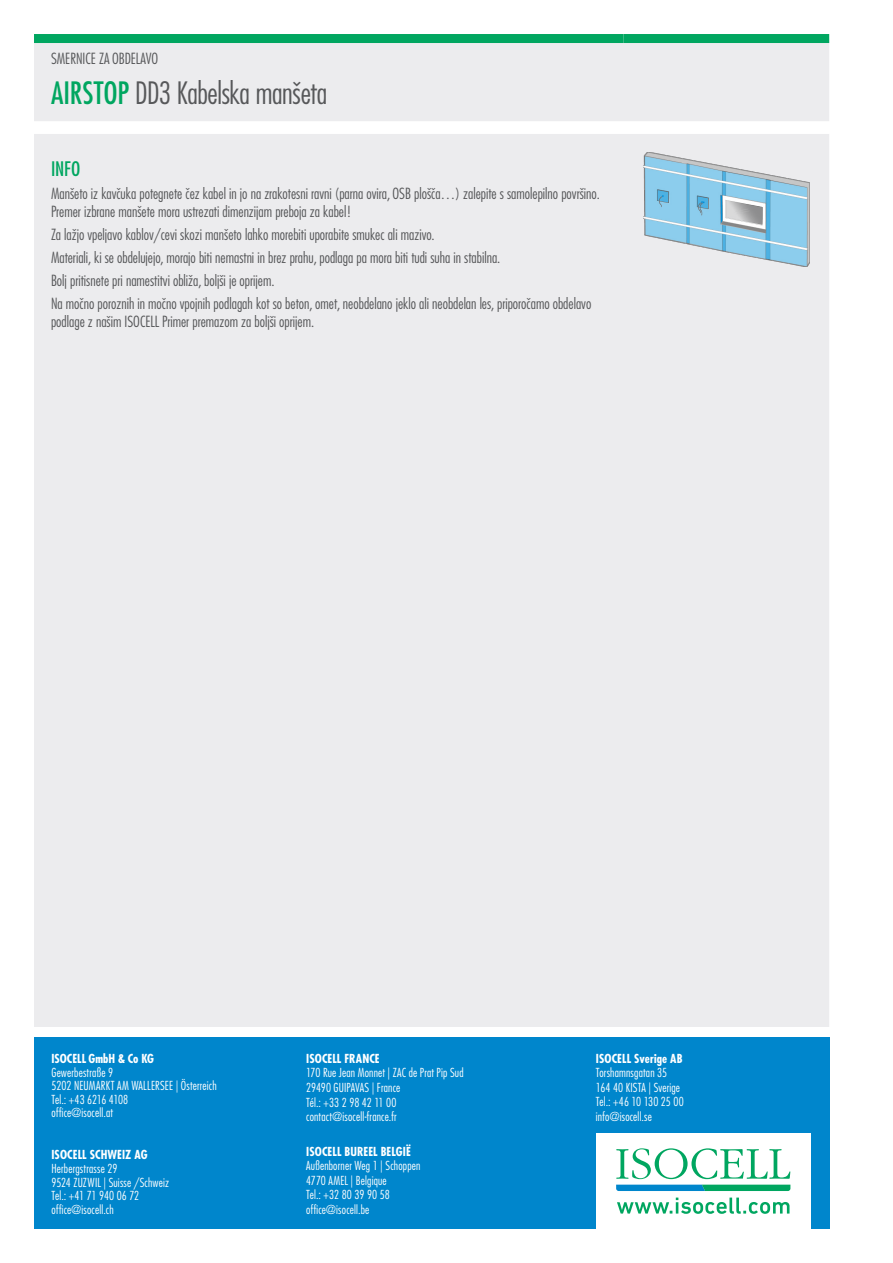
<style>
.page{position:relative;width:893px;height:1263px;background:#fff}
.page>*{position:absolute;margin:0;border:0;box-sizing:border-box;transform-origin:0 0}
.t1{font:300 condensed 30px "Futura LT Pro";letter-spacing:-.015em;color:#57585a}
.t2{font:500 condensed 19.5px "Futura LT Pro";color:#00a660}
.t3{font:300 condensed 15px/23.1px "Futura LT Pro";color:#57585a}
.t4{font:300 condensed 12.15px/14.5px "Futura LT Pro";letter-spacing:.015em;color:#fff}
.t5{font:700 condensed 12.15px "Futura LT Pro";letter-spacing:.005em;color:#fff}
.s1{font-weight:500;color:#00a660}
</style>
<div class="page">
<div style="left:34px;top:1038px;width:795px;height:191px;background:#0086cc"></div>
<div style="left:596px;top:1133px;width:215px;height:96px;background:#fff"></div>
<svg style="left:616px;top:1148px;width:174px;height:43px"></svg>
<svg style="left:617px;top:1197px;width:172px;height:17px"></svg>
<div style="left:34px;top:43px;width:795px;height:984px;background:#ececee"></div>
<div style="left:34px;top:34px;width:589px;height:9px;background:#00a660"></div>
<div style="left:623px;top:34px;width:206px;height:9px;background:#00a660"></div>
<img style="left:643px;top:153px;width:166px;height:113px">
<p class="t3" style="left:51px;top:47px;width:109px">SMERNICE ZA OBDELAVO</p>
<h1 class="t1" style="left:51px;top:74px;width:278px"><span class="s1">AIRSTOP</span> DD3 Kabelska manšeta</h1>
<h2 class="t2" style="left:51px;top:155px;width:31px">INFO</h2>
<p class="t3" style="left:51px;top:184px;width:550px;line-height:18px">Manšeto iz kavčuka potegnete čez kabel in jo na zrakotesni ravni (parna ovira, OSB plošča…) zalepite s samolepilno površino.<br>Premer izbrane manšete mora ustrezati dimenzijam preboja za kabel!</p>
<p class="t3" style="left:51px;top:223px;width:542px">Za lažjo vpeljavo kablov/cevi skozi manšeto lahko morebiti uporabite smukec ali mazivo.<br>Materiali, ki se obdelujejo, morajo biti nemastni in brez prahu, podlaga pa mora biti tudi suha in stabilna.<br>Bolj pritisnete pri namestitvi obliža, boljši je oprijem.<br>Na močno poroznih in močno vpojnih podlagah kot so beton, omet, neobdelano jeklo ali neobdelan les, priporočamo obdelavo</p>
<p class="t3" style="left:51px;top:310px;width:265px">podlage z našim ISOCELL Primer premazom za boljši oprijem.</p>
<p class="t5" style="left:52px;top:1050px;width:104px">ISOCELL GmbH &amp; Co KG</p>
<p class="t4" style="left:52px;top:1065px;width:167px;line-height:13.6px">Gewerbestraße 9<br>5202 NEUMARKT AM WALLERSEE | Österreich<br>Tel.: +43 6216 4108<br>office@isocell.at</p>
<p class="t5" style="left:52px;top:1147px;width:98px">ISOCELL SCHWEIZ AG</p>
<p class="t4" style="left:52px;top:1162px;width:119px;line-height:13.6px">Herbergstrasse 29<br>9524 ZUZWIL | Suisse /Schweiz<br>Tel.: +41 71 940 06 72 office@isocell.ch</p>
<p class="t5" style="left:306px;top:1050px;width:75px">ISOCELL FRANCE</p>
<p class="t4" style="left:306px;top:1065px;width:159px">170 Rue Jean Monnet | ZAC de Prat Pip Sud<br>29490 GUIPAVAS | France<br>Tél.: +33 2 98 42 11 00 contact@isocell-france.fr</p>
<p class="t5" style="left:306px;top:1143px;width:106px">ISOCELL BUREEL BELGIË</p>
<p class="t4" style="left:306px;top:1158px;width:116px">Außenborner Weg 1 | Schoppen<br>4770 AMEL | Belgique<br>Tel.: +32 80 39 90 58 office@isocell.be</p>
<p class="t5" style="left:596px;top:1050px;width:88px">ISOCELL Sverige AB</p>
<p class="t4" style="left:596px;top:1065px;width:89px">Torshamnsgatan 35<br>164 40 KISTA | Sverige<br>Tel.: +46 10 130 25 00 info@isocell.se</p>
</div>
